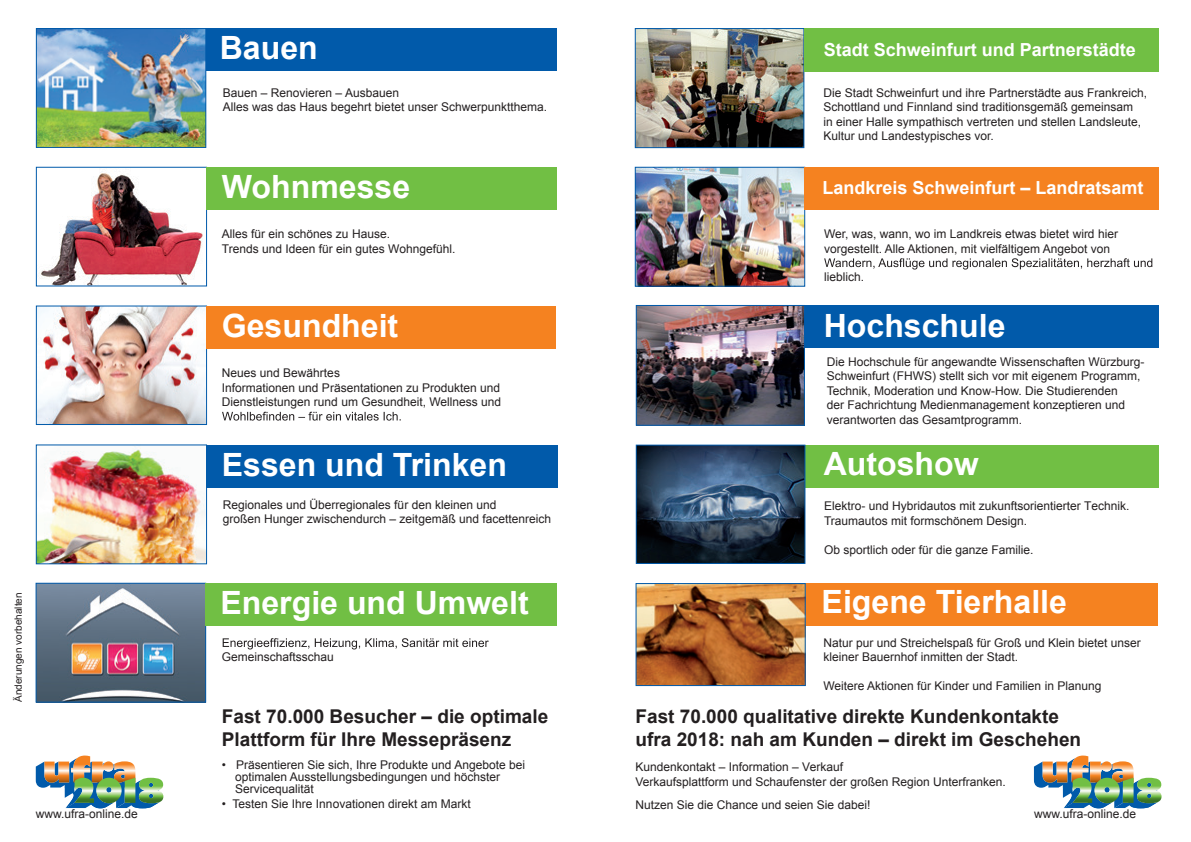
<style>
.page{position:relative;width:1191px;height:842px;background:#fff}
.page>*{position:absolute;margin:0;border:0;box-sizing:border-box;transform-origin:0 0}
.t1{font:700 32.1px "Arial";color:#fff}
.t2{font:700 19px/22.8px "Arial";color:#231f20}
.t3{font:700 18px "Arial";color:#fff}
.t4{font:12px/14.4px "Arial";color:#231f20}
.t5{font:10px "Arial";color:#231f20}
</style>
<div class="page">
<img style="left:38px;top:30px;width:166px;height:116px">
<div style="left:36px;top:28px;width:170px;height:120px;border:1px solid #015aaa"></div>
<img style="left:41px;top:171px;width:162px;height:113px">
<div style="left:36px;top:167px;width:171px;height:119px;border:1px solid #015aaa"></div>
<img style="left:38px;top:585px;width:166px;height:115px">
<div style="left:36px;top:583px;width:170px;height:119px;border:1px solid #015aaa"></div>
<img style="left:38px;top:308px;width:167px;height:115px">
<div style="left:36px;top:306px;width:171px;height:119px;border:1px solid #015aaa"></div>
<img style="left:38px;top:447px;width:167px;height:115px">
<div style="left:36px;top:445px;width:171px;height:119px;border:1px solid #015aaa"></div>
<div style="left:206px;top:28px;width:350px;height:43px;background:#015aaa"></div>
<div style="left:207px;top:306px;width:349px;height:42px;background:#f58220"></div>
<div style="left:206px;top:583px;width:351px;height:43px;background:#71bf44"></div>
<div style="left:206px;top:445px;width:351px;height:42px;background:#015aaa"></div>
<div style="left:207px;top:167px;width:350px;height:43px;background:#71bf44"></div>
<svg style="left:222px;top:412px;width:179px;height:9px"></svg>
<svg style="left:223px;top:638px;width:266px;height:11px"></svg>
<img style="left:637px;top:169px;width:166px;height:115px">
<div style="left:635px;top:167px;width:170px;height:119px;border:1px solid #015aaa"></div>
<img style="left:637px;top:30px;width:165px;height:116px">
<div style="left:635px;top:28px;width:169px;height:120px;border:1px solid #015aaa"></div>
<div style="left:804px;top:445px;width:354px;height:42px;background:#71bf44"></div>
<div style="left:805px;top:583px;width:352px;height:43px;background:#f58220"></div>
<div style="left:804px;top:305px;width:354px;height:43px;background:#015aaa"></div>
<div style="left:804px;top:167px;width:354px;height:43px;background:#f58220"></div>
<div style="left:804px;top:28px;width:354px;height:44px;background:#71bf44"></div>
<svg style="left:824px;top:258px;width:328px;height:12px"></svg>
<img style="left:638px;top:447px;width:165px;height:115px">
<div style="left:636px;top:445px;width:169px;height:119px;border:1px solid #015aaa"></div>
<img style="left:638px;top:307px;width:164px;height:116px">
<div style="left:636px;top:305px;width:168px;height:120px;border:1px solid #015aaa"></div>
<img style="left:638px;top:585px;width:165px;height:99px">
<div style="left:636px;top:583px;width:169px;height:103px;border:1px solid #015aaa"></div>
<svg style="left:36px;top:755px;width:127px;height:53px"></svg>
<svg style="left:1034px;top:755px;width:127px;height:53px"></svg>
<p class="t5" style="left:12px;top:702px;width:111px;rotate:-90deg">Änderungen vorbehalten</p>
<p class="t4" style="left:36px;top:806px;width:104px">www.ufra-online.de</p>
<h1 class="t1" style="left:220px;top:26px;width:99px">Bauen</h1>
<p class="t4" style="left:223px;top:86px;width:326px">Bauen – Renovieren – Ausbauen<br>Alles was das Haus begehrt bietet unser Schwerpunktthema.</p>
<h1 class="t1" style="left:222px;top:165px;width:190px">Wohnmesse</h1>
<p class="t4" style="left:222px;top:227px;width:235px">Alles für ein schönes zu Hause.<br>Trends und Ideen für ein gutes Wohngefühl.</p>
<h1 class="t1" style="left:222px;top:304px;width:178px">Gesundheit</h1>
<p class="t4" style="left:222px;top:366px;width:281px">Neues und Bewährtes<br>Informationen und Präsentationen zu Produkten und<br>Dienstleistungen rund um Gesundheit, Wellness und</p>
<h1 class="t1" style="left:222px;top:443px;width:287px">Essen und Trinken</h1>
<p class="t4" style="left:223px;top:498px;width:330px">Regionales und Überregionales für den kleinen und<br>großen Hunger zwischendurch – zeitgemäß und facettenreich</p>
<h1 class="t1" style="left:220px;top:581px;width:310px">Energie und Umwelt</h1>
<p class="t4" style="left:222px;top:650px;width:114px">Gemeinschaftsschau</p>
<h3 class="t3" style="left:823px;top:37px;width:314px">Stadt Schweinfurt und Partnerstädte</h3>
<p class="t4" style="left:823px;top:86px;width:325px">Die Stadt Schweinfurt und ihre Partnerstädte aus Frankreich, Schottland und Finnland sind traditionsgemäß gemeinsam<br>in einer Halle sympathisch vertreten und stellen Landsleute, Kultur und Landestypisches vor.</p>
<h3 class="t3" style="left:822px;top:176px;width:323px">Landkreis Schweinfurt – Landratsamt</h3>
<p class="t4" style="left:824px;top:227px;width:295px">Wer, was, wann, wo im Landkreis etwas bietet wird hier vorgestellt. Alle Aktionen, mit vielfältigem Angebot von</p>
<p class="t4" style="left:824px;top:270px;width:42px">lieblich.</p>
<h1 class="t1" style="left:823px;top:304px;width:183px">Hochschule</h1>
<p class="t4" style="left:827px;top:355px;width:319px">Die Hochschule für angewandte Wissenschaften Würzburg-Schweinfurt (FHWS) stellt sich vor mit eigenem Programm, Technik, Moderation und Know-How. Die Studierenden<br>der Fachrichtung Medienmanagement konzeptieren und verantworten das Gesamtprogramm.</p>
<h1 class="t1" style="left:823px;top:443px;width:156px">Autoshow</h1>
<p class="t4" style="left:824px;top:499px;width:307px">Elektro- und Hybridautos mit zukunftsorientierter Technik.<br>Traumautos mit formschönem Design.</p>
<p class="t4" style="left:824px;top:542px;width:211px">Ob sportlich oder für die ganze Familie.</p>
<h1 class="t1" style="left:821px;top:581px;width:247px">Eigene Tierhalle</h1>
<p class="t4" style="left:823px;top:636px;width:319px">Natur pur und Streichelspaß für Groß und Klein bietet unser kleiner Bauernhof inmitten der Stadt.</p>
<p class="t4" style="left:823px;top:679px;width:279px">Weitere Aktionen für Kinder und Familien in Planung</p>
<h2 class="t2" style="left:222px;top:705px;width:328px">Fast 70.000 Besucher – die optimale</h2>
<h2 class="t2" style="left:635px;top:705px;width:447px">Fast 70.000 qualitative direkte Kundenkontakte ufra 2018: nah am Kunden – direkt im Geschehen</h2>
<h2 class="t2" style="left:222px;top:728px;width:291px">Plattform für Ihre Messepräsenz</h2>
<p class="t4" style="left:235px;top:758px;width:291px;line-height:12px;text-indent:-13px">• Präsentieren Sie sich, Ihre Produkte und Angebote bei optimalen Ausstellungsbedingungen und höchster<br>Servicequalität</p>
<p class="t4" style="left:222px;top:796px;width:250px">• Testen Sie Ihre Innovationen direkt am Markt</p>
<p class="t4" style="left:635px;top:760px;width:372px">Kundenkontakt – Information – Verkauf<br>Verkaufsplattform und Schaufenster der großen Region Unterfranken.</p>
<p class="t4" style="left:635px;top:797px;width:236px">Nutzen Sie die Chance und seien Sie dabei!</p>
<p class="t4" style="left:1034px;top:807px;width:104px">www.ufra-online.de</p>
</div>
